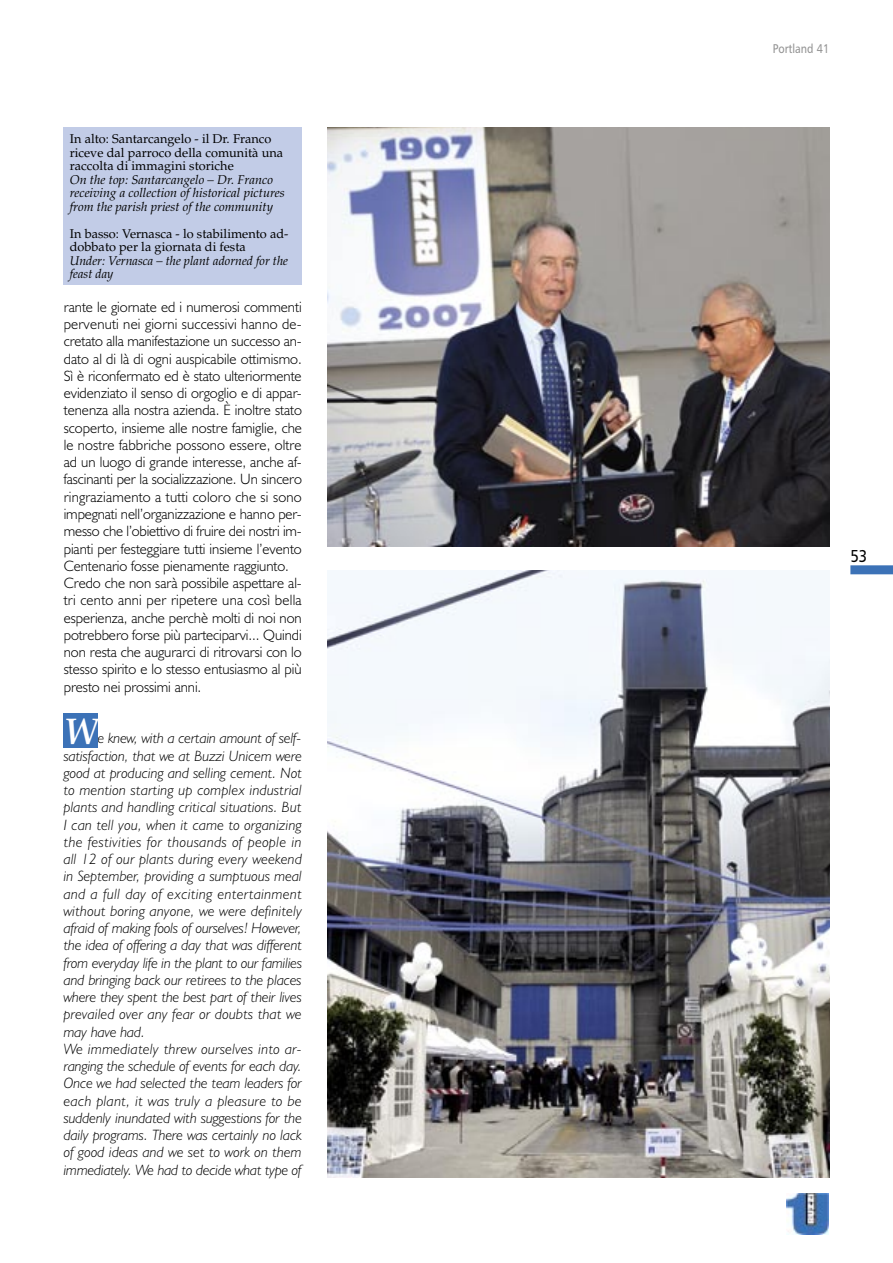
<style>
.page{position:relative;width:893px;height:1263px;background:#fff}
.page>*{position:absolute;margin:0;border:0;box-sizing:border-box;transform-origin:0 0}
.t1{font:italic 700 37.2px "Palatino";color:#fff;scale:.9 1}
.t2{font:17.25px "Humanist 777 BT Roman B";color:#000;scale:.85 1}
.t3{font:italic 300 15px/17.2px "Humanist 521 BT";letter-spacing:.005em;color:#000}
.t4{font:300 15px/17.2px "Humanist 521 BT";letter-spacing:-.005em;color:#000}
.t5{font:12.75px/13.5px "Palatino";color:#000}
.t6{font:italic 12.75px/13.5px "Palatino";color:#000}
.t7{font:12.6px "Humanist 777 BT Roman B";color:#939393;scale:.85 1}
</style>
<div class="page">
<div style="left:850px;top:565px;width:43px;height:9px;background:#3c72b7"></div>
<img style="left:787px;top:1193px;width:41px;height:42px">
<img style="left:327px;top:128px;width:502px;height:418px">
<img style="left:327px;top:570px;width:502px;height:608px">
<div style="left:64px;top:128px;width:238px;height:157px;background:#c2cce7"></div>
<div style="left:64px;top:713px;width:34px;height:34px;background:#3c72b7"></div>
<p class="t5" style="left:70px;top:132px;width:215px">In alto: Santarcangelo - il Dr. Franco riceve dal parroco della comunità una raccolta di immagini storiche</p>
<p class="t6" style="left:70px;top:173px;width:216px">On the top: Santarcangelo – Dr. Franco receiving a collection of historical pictures from the parish priest of the community</p>
<p class="t5" style="left:70px;top:227px;width:220px">In basso: Vernasca - lo stabilimento ad&shy;dobbato per la giornata di festa</p>
<p class="t6" style="left:70px;top:254px;width:220px">Under: Vernasca – the plant adorned for the feast day</p>
<p class="t4" style="left:64px;top:298px;width:240px">rante le giornate ed i numerosi commenti pervenuti nei giorni successivi hanno de&shy;cretato alla manifestazione un successo an&shy;dato al di là di ogni auspicabile ottimismo.<br>Sì è riconfermato ed è stato ulteriormente evidenziato il senso di orgoglio e di appar&shy;tenenza alla nostra azienda. È inoltre stato scoperto, insieme alle nostre famiglie, che le nostre fabbriche possono essere, oltre ad un luogo di grande interesse, anche af&shy;fascinanti per la socializzazione. Un sincero ringraziamento a tutti coloro che si sono impegnati nell’organizzazione e hanno per&shy;messo che l’obiettivo di fruire dei nostri im&shy;pianti per festeggiare tutti insieme l’evento Centenario fosse pienamente raggiunto.<br>Credo che non sarà possibile aspettare al&shy;tri cento anni per ripetere una così bella esperienza, anche perchè molti di noi non potrebbero forse più parteciparvi... Quindi non resta che augurarci di ritrovarsi con lo stesso spirito e lo stesso entusiasmo al più presto nei prossimi anni.</p>
<p class="t3" style="left:64px;top:729px;width:240px;text-indent:34px">e knew, with a certain amount of self&shy;satisfaction, that we at Buzzi Unicem were good at producing and selling cement. Not to mention starting up complex industrial plants and handling critical situations. But I can tell you, when it came to organizing the festivities for thousands of people in all 12 of our plants during every weekend in September, providing a sumptuous meal and a full day of exciting entertainment without boring anyone, we were definitely afraid of making fools of ourselves! However, the idea of offering a day that was different from everyday life in the plant to our families and bringing back our retirees to the places where they spent the best part of their lives prevailed over any fear or doubts that we may have had.<br>We immediately threw ourselves into ar&shy;ranging the schedule of events for each day.<br>Once we had selected the team leaders for each plant, it was truly a pleasure to be suddenly inundated with suggestions for the daily programs. There was certainly no lack of good ideas and we set to work on them immediately. We had to decide what type of</p>
<h1 class="t1" style="left:64px;top:709px;width:39px">W</h1>
<p class="t7" style="left:773px;top:40px;width:68px">Portland 41</p>
<p class="t2" style="left:850px;top:546px;width:21px">53</p>
</div>
